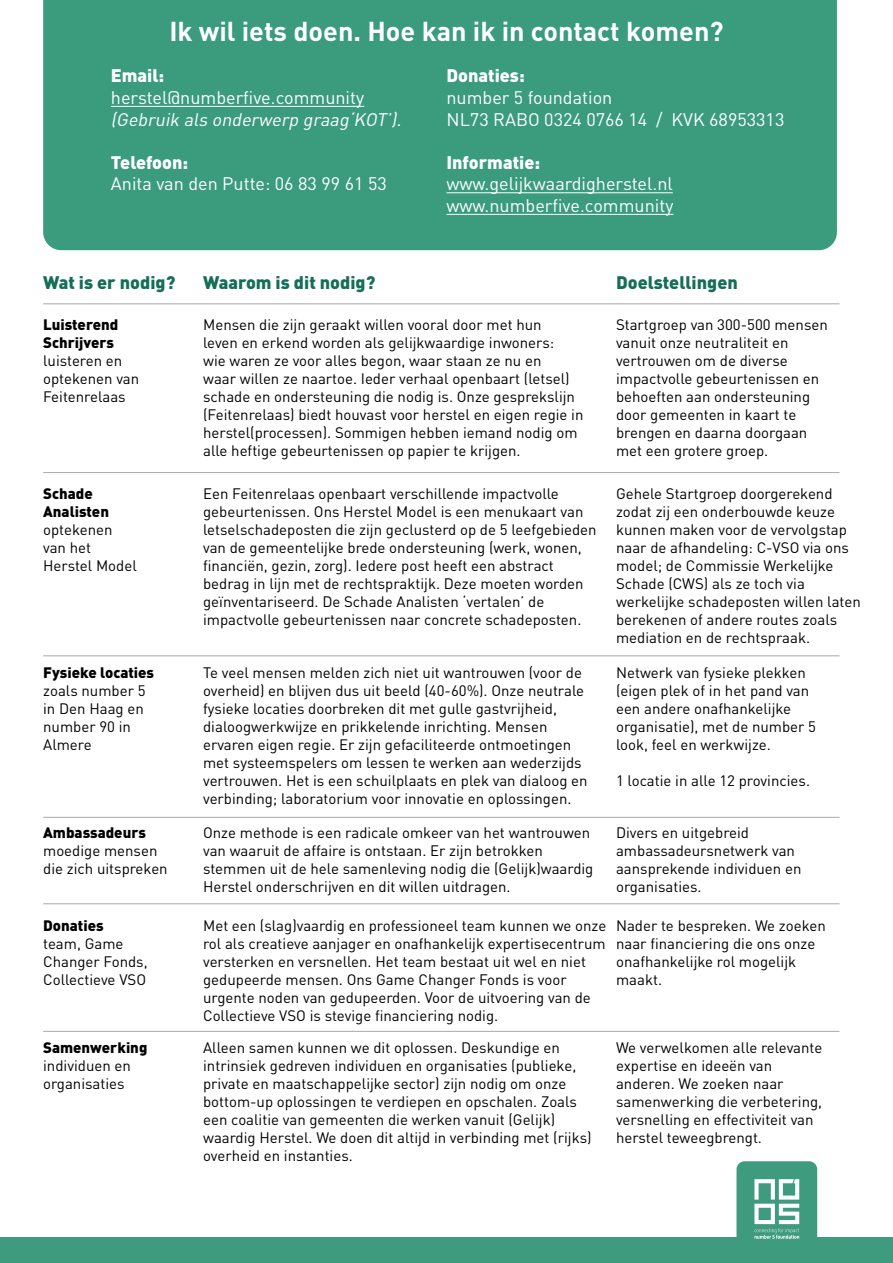
<style>
.page{position:relative;width:893px;height:1263px;background:#fff}
.page>*{position:absolute;margin:0;border:0;box-sizing:border-box;transform-origin:0 0}
.t1{font:700 27px "DIN Pro";color:#fff}
.t2{font:18px/21.6px "DIN Pro";color:#fff}
.t3{font:900 18px "DIN Pro";color:#156e58}
.t4{font:900 18px "DIN Pro";color:#fff}
.t5{font:italic 18px "DIN Pro";color:#fff}
.t6{font:15px/18px "DIN Pro";color:#000}
.t7{font:900 15px/18px "DIN Pro";color:#000}
</style>
<div class="page">
<hr style="left:43px;top:655px;width:796px;height:1px;background:#a7a9ac">
<hr style="left:43px;top:472px;width:796px;height:1px;background:#a7a9ac">
<hr style="left:43px;top:304px;width:796px;height:1px;background:#a7a9ac">
<hr style="left:43px;top:817px;width:796px;height:1px;background:#a7a9ac">
<hr style="left:43px;top:903px;width:796px;height:1px;background:#a7a9ac">
<hr style="left:43px;top:1031px;width:796px;height:1px;background:#a7a9ac">
<div style="left:43px;top:0;width:794px;height:250px;background:#3b9c7d"></div>
<hr style="left:111px;top:106px;width:253px;height:1px;background:#fff">
<hr style="left:446px;top:192px;width:227px;height:1px;background:#fff">
<hr style="left:446px;top:214px;width:227px;height:1px;background:#fff">
<div style="left:0;top:1237px;width:893px;height:26px;background:#3e9b7d"></div>
<svg style="left:736px;top:1161px;width:81px;height:78px;background:#63ae96"></svg>
<h1 class="t1" style="left:169px;top:13px;width:556px">Ik wil iets doen. Hoe kan ik in contact komen?</h1>
<p class="t4" style="left:111px;top:64px;width:55px">Email:</p>
<p class="t2" style="left:111px;top:86px;width:255px">herstel@numberfive.community</p>
<p class="t5" style="left:111px;top:107px;width:296px">(Gebruik als onderwerp graag‘KOT’).</p>
<p class="t4" style="left:111px;top:150px;width:79px">Telefoon:</p>
<p class="t2" style="left:111px;top:172px;width:277px">Anita van den Putte: 06 83 99 61 53</p>
<p class="t4" style="left:446px;top:64px;width:80px">Donaties:</p>
<p class="t2" style="left:446px;top:86px;width:339px">number 5 foundation<br>NL73 RABO 0324 0766 14 / KVK 68953313</p>
<p class="t4" style="left:446px;top:150px;width:95px">Informatie:</p>
<p class="t2" style="left:446px;top:172px;width:228px">www.gelijkwaardigherstel.nl www.numberfive.community</p>
<p class="t3" style="left:43px;top:271px;width:134px">Wat is er nodig?</p>
<p class="t3" style="left:203px;top:271px;width:174px">Waarom is dit nodig?</p>
<p class="t3" style="left:616px;top:271px;width:123px">Doelstellingen</p>
<p class="t6" style="left:203px;top:315px;width:382px">Mensen die zijn geraakt willen vooral door met hun<br>leven en erkend worden als gelijkwaardige inwoners:<br>wie waren ze voor alles begon, waar staan ze nu en<br>waar willen ze naartoe. Ieder verhaal openbaart (letsel) schade en ondersteuning die nodig is. Onze gesprekslijn (Feitenrelaas) biedt houvast voor herstel en eigen regie in herstel(processen). Sommigen hebben iemand nodig om alle heftige gebeurtenissen op papier te krijgen.</p>
<p class="t6" style="left:203px;top:484px;width:395px">Een Feitenrelaas openbaart verschillende impactvolle gebeurtenissen. Ons Herstel Model is een menukaart van letselschadeposten die zijn geclusterd op de 5 leefgebieden van de gemeentelijke brede ondersteuning (werk, wonen, financiën, gezin, zorg). Iedere post heeft een abstract bedrag in lijn met de rechtspraktijk. Deze moeten worden geïnventariseerd. De Schade Analisten ‘vertalen’ de impactvolle gebeurtenissen naar concrete schadeposten.</p>
<p class="t6" style="left:203px;top:663px;width:386px">Te veel mensen melden zich niet uit wantrouwen (voor de overheid) en blijven dus uit beeld (40-60%). Onze neutrale fysieke locaties doorbreken dit met gulle gastvrijheid, dialoogwerkwijze en prikkelende inrichting. Mensen ervaren eigen regie. Er zijn gefaciliteerde ontmoetingen met systeemspelers om lessen te werken aan wederzijds vertrouwen. Het is een schuilplaats en plek van dialoog en verbinding; laboratorium voor innovatie en oplossingen.</p>
<p class="t6" style="left:203px;top:823px;width:392px">Onze methode is een radicale omkeer van het wantrouwen van waaruit de affaire is ontstaan. Er zijn betrokken stemmen uit de hele samenleving nodig die (Gelijk)waardig Herstel onderschrijven en dit willen uitdragen.</p>
<p class="t6" style="left:203px;top:915px;width:405px">Met een (slag)vaardig en professioneel team kunnen we onze rol als creatieve aanjager en onafhankelijk expertisecentrum versterken en versnellen. Het team bestaat uit wel en niet gedupeerde mensen. Ons Game Changer Fonds is voor urgente noden van gedupeerden. Voor de uitvoering van de Collectieve VSO is stevige financiering nodig.</p>
<p class="t6" style="left:203px;top:1038px;width:390px">Alleen samen kunnen we dit oplossen. Deskundige en intrinsiek gedreven individuen en organisaties (publieke, private en maatschappelijke sector) zijn nodig om onze bottom-up oplossingen te verdiepen en opschalen. Zoals een coalitie van gemeenten die werken vanuit (Gelijk) waardig Herstel. We doen dit altijd in verbinding met (rijks) overheid en instanties.</p>
<p class="t6" style="left:616px;top:315px;width:213px">Startgroep van 300-500 mensen vanuit onze neutraliteit en vertrouwen om de diverse impactvolle gebeurtenissen en behoeften aan ondersteuning door gemeenten in kaart te brengen en daarna doorgaan met een grotere groep.</p>
<p class="t6" style="left:616px;top:484px;width:246px">Gehele Startgroep doorgerekend zodat zij een onderbouwde keuze kunnen maken voor de vervolgstap naar de afhandeling: C-VSO via ons model; de Commissie Werkelijke<br>Schade (CWS) als ze toch via werkelijke schadeposten willen laten berekenen of andere routes zoals mediation en de rechtspraak.</p>
<p class="t6" style="left:616px;top:663px;width:201px">Netwerk van fysieke plekken (eigen plek of in het pand van een andere onafhankelijke organisatie), met de number 5 look, feel en werkwijze.</p>
<p class="t6" style="left:616px;top:771px;width:195px">1 locatie in alle 12 provincies.</p>
<p class="t6" style="left:616px;top:823px;width:187px">Divers en uitgebreid ambassadeursnetwerk van aansprekende individuen en organisaties.</p>
<p class="t6" style="left:616px;top:915px;width:211px">Nader te bespreken. We zoeken naar financiering die ons onze onafhankelijke rol mogelijk maakt.</p>
<p class="t7" style="left:43px;top:315px;width:77px">Luisterend<br>Schrijvers</p>
<p class="t6" style="left:43px;top:351px;width:98px">luisteren en optekenen van<br>Feitenrelaas</p>
<p class="t7" style="left:43px;top:484px;width:67px">Schade<br>Analisten</p>
<p class="t6" style="left:43px;top:520px;width:95px">optekenen van het<br>Herstel Model</p>
<p class="t7" style="left:43px;top:663px;width:112px">Fysieke locaties</p>
<p class="t6" style="left:43px;top:681px;width:104px">zoals number 5 in Den Haag en number 90 in<br>Almere</p>
<p class="t7" style="left:43px;top:823px;width:104px">Ambassadeurs</p>
<p class="t6" style="left:43px;top:841px;width:126px">moedige mensen die zich uitspreken</p>
<p class="t7" style="left:43px;top:915px;width:62px">Donaties</p>
<p class="t6" style="left:43px;top:933px;width:106px">team, Game<br>Changer Fonds,<br>Collectieve VSO</p>
<p class="t7" style="left:43px;top:1038px;width:106px">Samenwerking</p>
<p class="t6" style="left:43px;top:1056px;width:89px">individuen en organisaties</p>
<p class="t6" style="left:616px;top:1038px;width:208px">We verwelkomen alle relevante expertise en ideeën van anderen. We zoeken naar samenwerking die verbetering, versnelling en effectiviteit van herstel teweegbrengt.</p>
</div>
